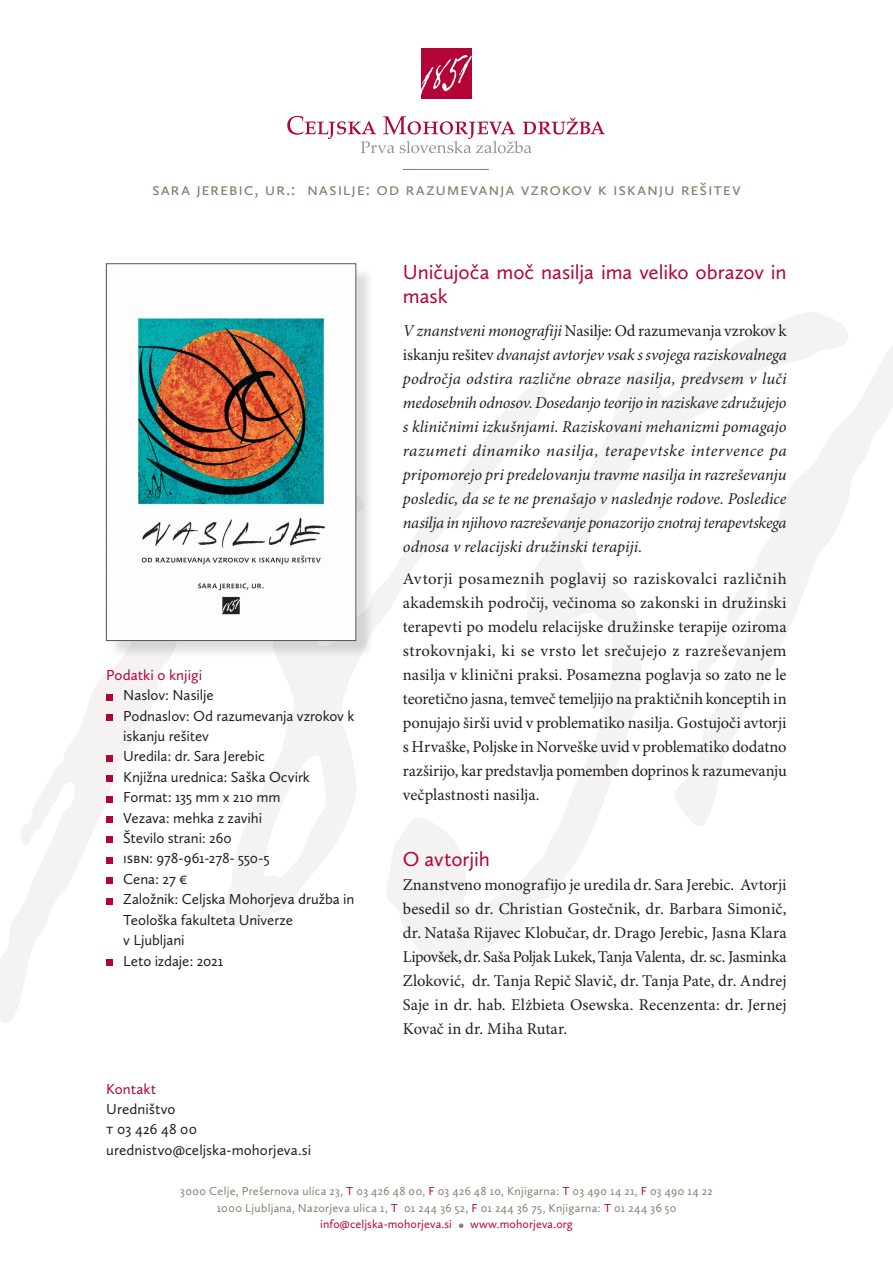
<style>
.page{position:relative;width:893px;height:1263px;background:#fff}
.page>*{position:absolute;margin:0;border:0;box-sizing:border-box;transform-origin:0 0}
.zivljenjepis{font:21px/24px "Calluna Sans";letter-spacing:-.005em;color:#b30437}
.besedilo{font:18px "Calluna Sans";letter-spacing:.04em;color:#887f6f}
.besedilo-2{font:16.5px/24px "Minion Pro";color:#231f20;text-align:justify}
.besedilo-3{font:italic 16.5px/24px "Minion Pro";color:#231f20;text-align:justify}
.podatki_o_knjigi{font:15px/20.4px "Calluna Sans";letter-spacing:-.01em;color:#231f20}
.podatki_o_knjigi-2{font:15px "Calluna Sans";color:#b30437}
.besedilo-4{font:12px "Calluna Sans";letter-spacing:.025em;color:#887f6f}
.t1{font:12px "Calluna Sans";letter-spacing:.01em;color:#b30437}
.s1{font-style:normal}
.s2{color:#b30437}
.s3{font-size:16.5px;color:#887f6f}
</style>
<div class="page">
<svg style="left:232px;top:586px;width:150px;height:341px"></svg>
<svg style="left:382px;top:312px;width:461px;height:656px"></svg>
<svg style="left:0;top:522px;width:232px;height:501px"></svg>
<svg style="left:18px;top:788px;width:34px;height:60px"></svg>
<svg style="left:668px;top:326px;width:225px;height:515px"></svg>
<div style="left:106px;top:694px;width:7px;height:6px;background:#b30437"></div>
<div style="left:106px;top:714px;width:7px;height:7px;background:#b30437"></div>
<div style="left:106px;top:755px;width:7px;height:6px;background:#b30437"></div>
<div style="left:106px;top:775px;width:7px;height:7px;background:#b30437"></div>
<div style="left:106px;top:796px;width:7px;height:6px;background:#b30437"></div>
<div style="left:106px;top:816px;width:7px;height:7px;background:#b30437"></div>
<div style="left:106px;top:837px;width:7px;height:6px;background:#b30437"></div>
<div style="left:106px;top:857px;width:7px;height:6px;background:#b30437"></div>
<div style="left:106px;top:877px;width:7px;height:7px;background:#b30437"></div>
<div style="left:106px;top:898px;width:7px;height:6px;background:#b30437"></div>
<div style="left:106px;top:959px;width:7px;height:6px;background:#b30437"></div>
<hr style="left:403px;top:169px;width:86px;height:1px;background:#887f6f">
<div style="left:421px;top:48px;width:50px;height:51px;background:#b30437"></div>
<svg style="left:421px;top:55px;width:50px;height:40px"></svg>
<svg style="left:287px;top:116px;width:318px;height:37px"></svg>
<div style="left:109px;top:266px;width:266px;height:393px;background:#231f20;opacity:.15"></div>
<img style="left:108px;top:266px;width:246px;height:372px">
<div style="left:106px;top:264px;width:250px;height:376px;border:1px solid #57585a"></div>
<p class="besedilo" style="left:152px;top:178px;width:590px">sara jerebic, ur.: nasi lje: od razumevanja vzrokov k iskanju rešitev</p>
<p class="podatki_o_knjigi-2" style="left:106px;top:666px;width:97px">Podatki o knjigi</p>
<p class="podatki_o_knjigi" style="left:123px;top:685px;width:92px">Naslov: Nasilje</p>
<p class="podatki_o_knjigi" style="left:123px;top:705px;width:233px">Podnaslov: Od razumevanja vzrokov k iskanju rešitev</p>
<p class="podatki_o_knjigi" style="left:123px;top:746px;width:143px">Uredila: dr. Sara Jerebic</p>
<p class="podatki_o_knjigi" style="left:123px;top:766px;width:188px">Knjižna urednica: Saška Ocvirk</p>
<p class="podatki_o_knjigi" style="left:123px;top:787px;width:159px">Format: 135 mm x 210 mm</p>
<p class="podatki_o_knjigi" style="left:123px;top:807px;width:140px">Vezava: mehka z zavihi</p>
<p class="podatki_o_knjigi" style="left:123px;top:828px;width:110px">Število strani: 260</p>
<p class="podatki_o_knjigi" style="left:123px;top:848px;width:148px">ISBN: 978-961-278- 550-5</p>
<p class="podatki_o_knjigi" style="left:123px;top:868px;width:66px">Cena: 27 €</p>
<p class="podatki_o_knjigi" style="left:123px;top:889px;width:233px">Založnik: Celjska Mohorjeva družba in<br>Teološka fakulteta Univerze<br>v Ljubljani</p>
<p class="podatki_o_knjigi" style="left:123px;top:950px;width:101px">Leto izdaje: 2021</p>
<p class="podatki_o_knjigi-2" style="left:106px;top:1079px;width:52px">Kontakt</p>
<p class="podatki_o_knjigi" style="left:106px;top:1098px;width:71px">Uredništvo</p>
<p class="podatki_o_knjigi" style="left:106px;top:1119px;width:92px">t 03 426 48 00</p>
<p class="podatki_o_knjigi" style="left:106px;top:1139px;width:206px">urednistvo@celjska-mohorjeva.si</p>
<p class="zivljenjepis" style="left:403px;top:260px;width:385px">Uničujoča moč nasilja ima veliko obrazov in mask</p>
<p class="besedilo-3" style="left:403px;top:319px;width:385px">V znanstveni monografiji <span class="s1">Nasilje: Od razumevanja vzrokov k iskanju rešitev</span> dvanajst avtorjev vsak s svojega raziskovalnega področja odstira različne obraze nasilja, predvsem v luči medosebnih odnosov. Dosedanjo teorijo in raziskave združujejo s kliničnimi izkušnjami. Raziskovani mehanizmi pomagajo razumeti dinamiko nasilja, terapevtske intervence pa pripomorejo pri predelovanju travme nasilja in razreševanju posledic, da se te ne prenašajo v naslednje rodove. Posledice nasilja in njihovo razreševanje ponazorijo znotraj terapevtskega odnosa v relacijski družinski terapiji.</p>
<p class="besedilo-2" style="left:403px;top:568px;width:385px">Avtorji posameznih poglavij so raziskovalci različnih akademskih področij, večinoma so zakonski in družinski terapevti po modelu relacijske družinske terapije oziroma strokovnjaki, ki se vrsto let srečujejo z razreševanjem nasilja v klinični praksi. Posamezna poglavja so zato ne le teoretično jasna, temveč temeljijo na praktičnih konceptih in ponujajo širši uvid v problematiko nasilja. Gostujoči avtorji s Hrvaške, Poljske in Norveške uvid v problematiko dodatno razširijo, kar predstavlja pomemben doprinos k razumevanju večplastnosti nasilja.</p>
<p class="zivljenjepis" style="left:403px;top:846px;width:89px">O avtorjih</p>
<p class="besedilo-2" style="left:403px;top:873px;width:385px">Znanstveno monografijo je uredila dr. Sara Jerebic. Avtorji besedil so dr. Christian Gostečnik, dr. Barbara Simonič, dr. Nataša Rijavec Klobučar, dr. Drago Jerebic, Jasna Klara Lipovšek, dr. Saša Poljak Lukek, Tanja Valenta, dr. sc. Jasminka Zloković, dr. Tanja Repič Slavič, dr. Tanja Pate, dr. Andrej Saje in dr. hab. Elżbieta Osewska. Recenzenta: dr. Jernej Kovač in dr. Miha Rutar.</p>
<p class="besedilo-4" style="left:180px;top:1184px;width:534px">3000 Celje, Prešernova ulica 23, <span class="s2">T</span> 03 426 48 00, <span class="s2">F</span> 03 426 48 10, Knjigarna: <span class="s2">T</span> 03 490 14 21, <span class="s2">F</span> 03 490 14 22</p>
<p class="besedilo-4" style="left:217px;top:1201px;width:461px">1000 Ljubljana, Nazorjeva ulica 1, <span class="s2">T</span> 01 244 36 52, <span class="s2">F</span> 01 244 36 75, Knjigarna: <span class="s2">T</span> 01 244 36 50</p>
<p class="t1" style="left:320px;top:1217px;width:254px">info@celjska-mohorjeva.si <span class="s3">•</span> www.mohorjeva.org</p>
</div>
